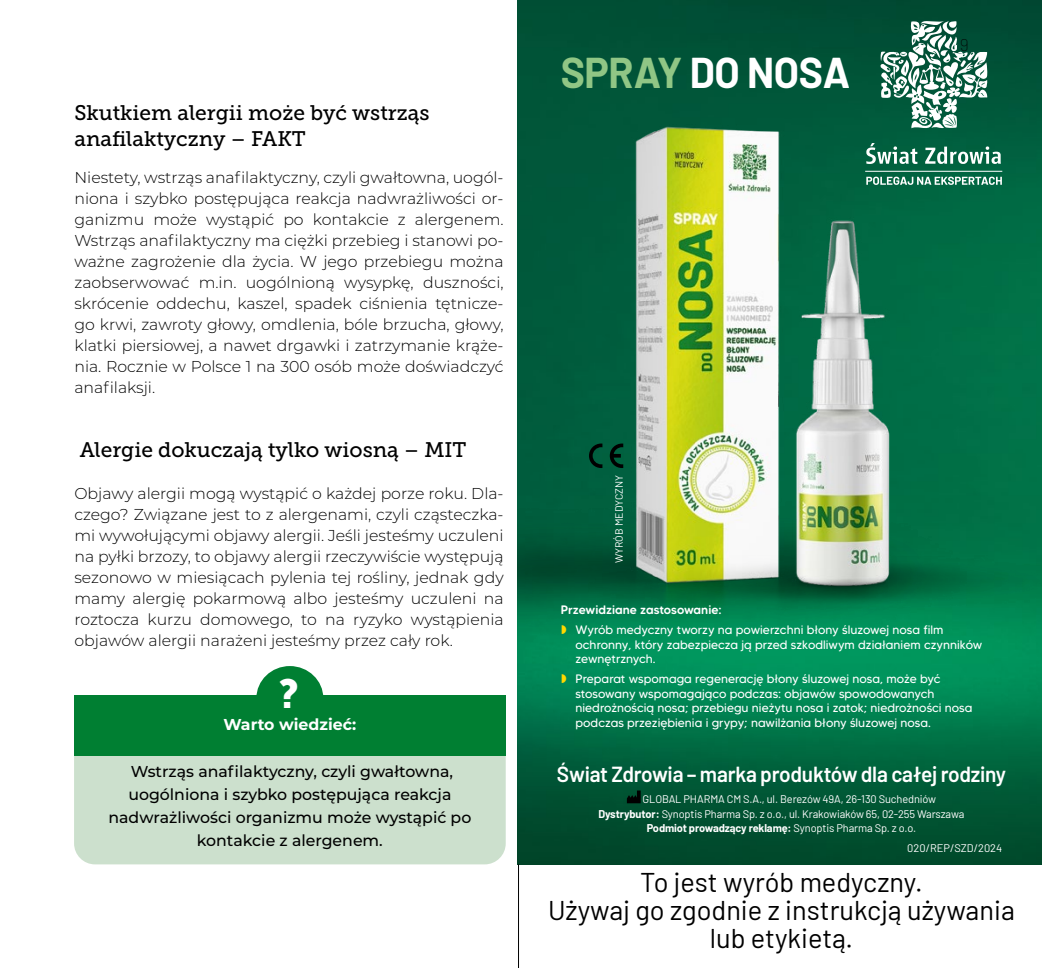
<style>
.page{position:relative;width:1042px;height:968px;background:#fff}
.page>*{position:absolute;margin:0;border:0;box-sizing:border-box;transform-origin:0 0}
.t1{font:700 42px "Barlow";letter-spacing:-.01em;color:#fff}
.t2{font:40.25px "Museo Slab 900";color:#fff}
.t3{font:27.12px/28px "Barlow";color:#000;text-align:center}
.t4{font:600 21.7px "Barlow";letter-spacing:-.015em;color:#fff;scale:.96 1}
.t5{font:21px/25.2px "Museo Slab 500";color:#000}
.t6{font:100 17.5px "Barlow";color:#000}
.t7{font:300 15.75px/21px "Montserrat";color:#000;text-align:justify}
.t8{font:500 15.75px/22.8px "Montserrat";color:#000;text-align:center}
.t9{font:700 15.75px "Montserrat";color:#fff}
.t10{font:12.25px/14.7px "MADE Tommy Soft";color:#fff}
.t11{font:500 12.25px "MADE Tommy Soft";color:#fff}
.t12{font:11.03px "Barlow";letter-spacing:-.01em;color:#fff}
.t13{font:700 11.03px "Barlow";letter-spacing:-.01em;color:#fff}
.t14{font:10.5px "Barlow";color:#fff}
.s1{color:#90c685}
.s2{font-weight:700}
.s3{font-weight:400}
</style>
<div class="page">
<img style="left:518px;top:0;width:524px;height:864px">
<img style="left:970px;top:190px;width:72px;height:444px">
<img style="left:518px;top:4px;width:452px;height:699px">
<svg style="left:880px;top:21px;width:108px;height:109px"></svg>
<svg style="left:866px;top:143px;width:51px;height:21px"></svg>
<svg style="left:925px;top:146px;width:76px;height:18px"></svg>
<hr style="left:865px;top:171px;width:137px;height:1px;background:#fff">
<svg style="left:866px;top:177px;width:136px;height:8px"></svg>
<svg style="left:627px;top:790px;width:14px;height:13px"></svg>
<svg style="left:589px;top:443px;width:13px;height:25px"></svg>
<svg style="left:610px;top:443px;width:13px;height:25px"></svg>
<div style="left:74px;top:705px;width:432px;height:159px;background:#cce0cd;border-radius:21px"></div>
<div style="left:256px;top:666px;width:67px;height:64px;background:#007f32;border-radius:50%"></div>
<div style="left:74px;top:695px;width:431px;height:60px;background:#007f32"></div>
<hr style="left:518px;top:864px;width:1px;height:103px;background:#000">
<svg style="left:562px;top:624px;width:4px;height:9px"></svg>
<svg style="left:562px;top:674px;width:4px;height:8px"></svg>
<h3 class="t5" style="left:74px;top:101px;width:357px">Skutkiem alergii może być wstrząs anafilaktyczny – FAKT</h3>
<p class="t7" style="left:74px;top:167px;width:431px">Niestety, wstrząs anafilaktyczny, czyli gwałtowna, uogól&shy;niona i szybko postępująca reakcja nadwrażliwości or&shy;ganizmu może wystąpić po kontakcie z alergenem.<br>Wstrząs anafilaktyczny ma ciężki przebieg i stanowi po&shy;ważne zagrożenie dla życia. W jego przebiegu można zaobserwować m.in. uogólnioną wysypkę, duszności, skrócenie oddechu, kaszel, spadek ciśnienia tętnicze&shy;go krwi, zawroty głowy, omdlenia, bóle brzucha, głowy, klatki piersiowej, a nawet drgawki i zatrzymanie krąże&shy;nia. Rocznie w Polsce 1 na 300 osób może doświadczyć anafilaksji.</p>
<h3 class="t5" style="left:80px;top:437px;width:388px">Alergie dokuczają tylko wiosną – MIT</h3>
<p class="t7" style="left:74px;top:482px;width:431px">Objawy alergii mogą wystąpić o każdej porze roku. Dla&shy;czego? Związane jest to z alergenami, czyli cząsteczka&shy;mi wywołującymi objawy alergii. Jeśli jesteśmy uczuleni na pyłki brzozy, to objawy alergii rzeczywiście występują sezonowo w miesiącach pylenia tej rośliny, jednak gdy mamy alergię pokarmową albo jesteśmy uczuleni na roztocza kurzu domowego, to na ryzyko wystąpienia objawów alergii narażeni jesteśmy przez cały rok.</p>
<h2 class="t2" style="left:279px;top:670px;width:21px">?</h2>
<p class="t9" style="left:223px;top:712px;width:134px">Warto wiedzieć:</p>
<p class="t8" style="left:108px;top:759px;width:364px">Wstrząs anafilaktyczny, czyli gwałtowna, uogólniona i szybko postępująca reakcja nadwrażliwości organizmu może wystąpić po kontakcie z alergenem.</p>
<h1 class="t1" style="left:561px;top:42px;width:291px"><span class="s1">SPRAY</span> DO NOSA</h1>
<p class="t6" style="left:960px;top:32px;width:11px">9</p>
<p class="t14" style="left:611px;top:563px;width:89px;rotate:-90deg">WYRÓB MEDYCZNY</p>
<p class="t11" style="left:561px;top:602px;width:162px">Przewidziane zastosowanie:</p>
<p class="t10" style="left:575px;top:622px;width:408px">Wyrób medyczny tworzy na powierzchni błony śluzowej nosa film ochronny, który zabezpiecza ją przed szkodliwym działaniem czynników zewnętrznych.</p>
<p class="t10" style="left:575px;top:671px;width:398px">Preparat wspomaga regenerację błony śluzowej nosa, może być stosowany wspomagająco podczas: objawów spowodowanych niedrożnością nosa; przebiegu nieżytu nosa i zatok; niedrożności nosa podczas przeziębienia i grypy; nawilżania błony śluzowej nosa.</p>
<h3 class="t4" style="left:557px;top:757px;width:469px">Świat Zdrowia – marka produktów dla całej rodziny</h3>
<p class="t12" style="left:642px;top:790px;width:295px">GLOBAL PHARMA CM S.A., ul. Berezów 49A, 26-130 Suchedniów</p>
<p class="t12" style="left:598px;top:805px;width:367px"><span class="s2">Dystrybutor:</span> Synoptis Pharma Sp. z o.o., ul. Krakowiaków 65, 02-255 Warszawa</p>
<p class="t13" style="left:647px;top:820px;width:271px">Podmiot prowadzący reklamę: <span class="s3">Synoptis Pharma Sp. z o.o.</span></p>
<p class="t12" style="left:907px;top:840px;width:96px">020/REP/SZD/2024</p>
<h3 class="t3" style="left:548px;top:866px;width:468px">To jest wyrób medyczny.<br>Używaj go zgodnie z instrukcją używania lub etykietą.</h3>
</div>
